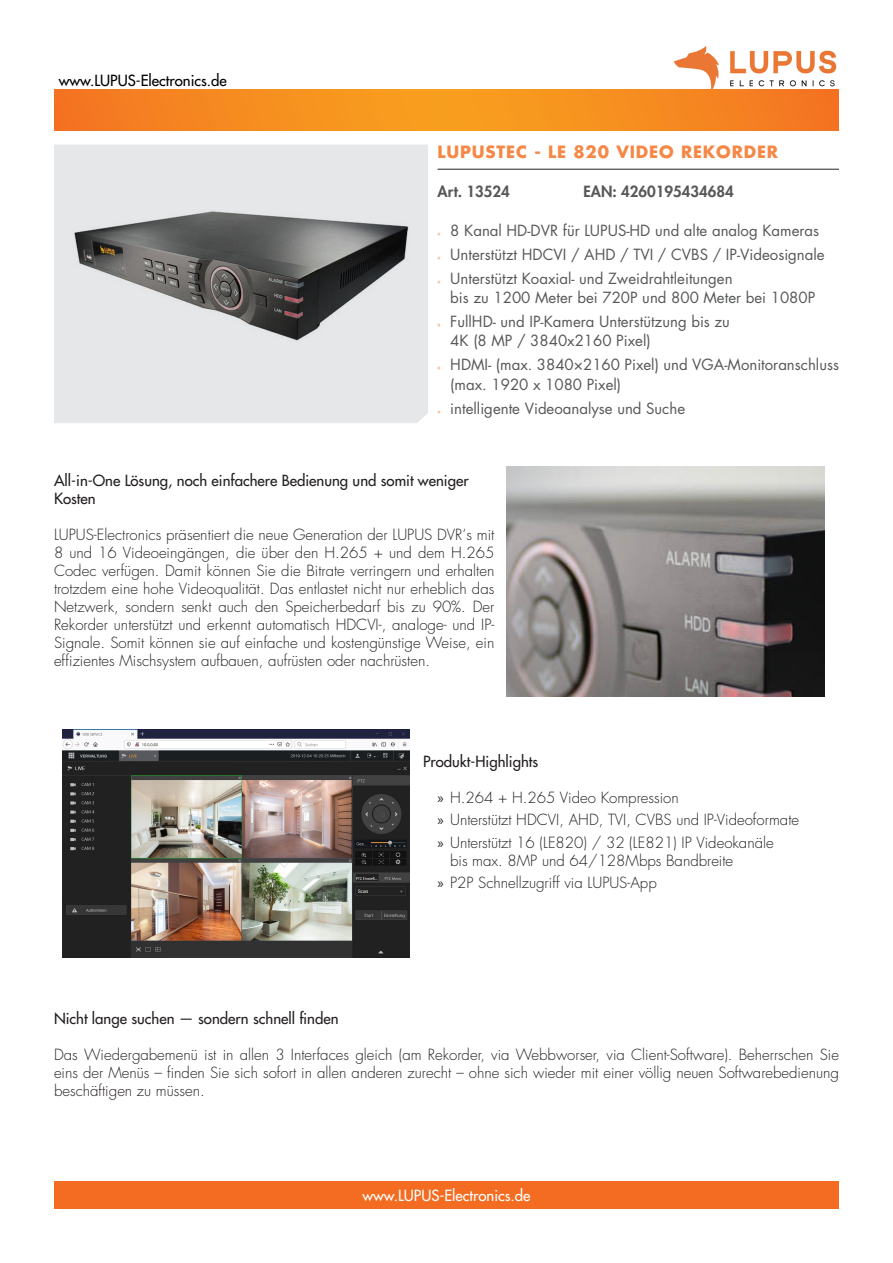
<style>
.page{position:relative;width:893px;height:1263px;background:#fff}
.page>*{position:absolute;margin:0;border:0;box-sizing:border-box;transform-origin:0 0}
.t1{font:700 16.5px "Futura Std";letter-spacing:.05em;color:#f58846}
.t2{font:300 15px/18px "Futura Std";color:#231f20;text-align:justify}
.t3{font:15px/23.7px "Futura Std";color:#57585a}
.t4{font:500 15px/18px "Futura Std";color:#231f20}
.t5{font:800 15px "Futura Std";color:#57585a}
.t6{font:500 15px "Futura Std";color:#fff}
.t7{font:500 15px "Futura Std";color:#000}
.s1{font-family:"Myriad Pro";font-size:7.5px;color:#f58846}
.s2{font-family:"Myriad Pro";font-weight:400}
</style>
<div class="page">
<img style="left:673px;top:46px;width:164px;height:43px">
<svg style="left:54px;top:89px;width:785px;height:42px;background:#f58b20"></svg>
<div style="left:54px;top:1181px;width:785px;height:28px;background:#f36c21"></div>
<img style="left:54px;top:145px;width:374px;height:278px">
<hr style="left:438px;top:169px;width:401px;height:1px;background:#231f20">
<img style="left:506px;top:466px;width:318px;height:231px">
<img style="left:63px;top:729px;width:346px;height:229px">
<p class="t7" style="left:59px;top:72px;width:170px">www.LUPUS-Electronics.de</p>
<p class="t1" style="left:438px;top:144px;width:342px">LUPUSTEC - LE 820 VIDEO REKORDER</p>
<p class="t5" style="left:438px;top:183px;width:74px">Art. 13524</p>
<p class="t5" style="left:584px;top:183px;width:152px">EAN: 4260195434684</p>
<p class="t3" style="left:438px;top:220px;width:389px"><span class="s1">»</span> 8 Kanal HD-DVR für LUPUS-HD und alte analog Kameras <span class="s1">»</span> Unterstützt HDCVI / AHD / TVI / CVBS / IP-Videosignale <span class="s1">»</span> Unterstützt Koaxial- und Zweidrahtleitungen</p>
<p class="t3" style="left:438px;top:287px;width:379px;text-indent:13px">bis zu 1200 Meter bei 720P und 800 Meter bei 1080P <span class="s1">»</span> FullHD- und IP-Kamera Unterstützung bis zu</p>
<p class="t3" style="left:438px;top:330px;width:403px;text-indent:13px">4K (8 MP / 3840x2160 Pixel)<br><span class="s1">»</span> HDMI- (max. 3840×2160 Pixel) und VGA-Monitoranschluss</p>
<p class="t3" style="left:438px;top:374px;width:249px;text-indent:13px">(max. 1920 x 1080 Pixel)<br><span class="s1">»</span> intelligente Videoanalyse und Suche</p>
<p class="t4" style="left:54px;top:473px;width:416px">All-in-One Lösung, noch einfachere Bedienung und somit weniger<br>Kosten</p>
<p class="t2" style="left:54px;top:526px;width:442px">LUPUS-Electronics präsentiert die neue Generation der LUPUS DVR‘s mit 8 und 16 Videoeingängen, die über den H.265 + und dem H.265<br>Codec verfügen. Damit können Sie die Bitrate verringern und erhalten trotzdem eine hohe Videoqualität. Das entlastet nicht nur erheblich das Netzwerk, sondern senkt auch den Speicherbedarf bis zu 90%. Der Rekorder unterstützt und erkennt automatisch HDCVI-, analoge- und IP-Signale. Somit können sie auf einfache und kostengünstige Weise, ein effizientes Mischsystem aufbauen, aufrüsten oder nachrüsten.</p>
<p class="t4" style="left:423px;top:754px;width:117px">Produkt-Highlights</p>
<p class="t2" style="left:437px;top:787px;width:363px;line-height:22.2px;text-align:left"><span class="s2">»</span> H.264 + H.265 Video Kompression<br><span class="s2">»</span> Unterstützt HDCVI, AHD, TVI, CVBS und IP-Videoformate <span class="s2">»</span> Unterstützt 16 (LE820) / 32 (LE821) IP Videokanäle</p>
<p class="t2" style="left:437px;top:850px;width:297px;line-height:22.2px;text-indent:13px">bis max. 8MP und 64/128Mbps Bandbreite <span class="s2">»</span> P2P Schnellzugriff via LUPUS-App</p>
<p class="t4" style="left:54px;top:1010px;width:286px">Nicht lange suchen — sondern schnell finden</p>
<p class="t2" style="left:54px;top:1046px;width:786px">Das Wiedergabemenü ist in allen 3 Interfaces gleich (am Rekorder, via Webbworser, via Client-Software). Beherrschen Sie eins der Menüs – finden Sie sich sofort in allen anderen zurecht – ohne sich wieder mit einer völlig neuen Softwarebedienung beschäftigen zu müssen.</p>
<p class="t6" style="left:362px;top:1188px;width:170px">www.LUPUS-Electronics.de</p>
</div>
